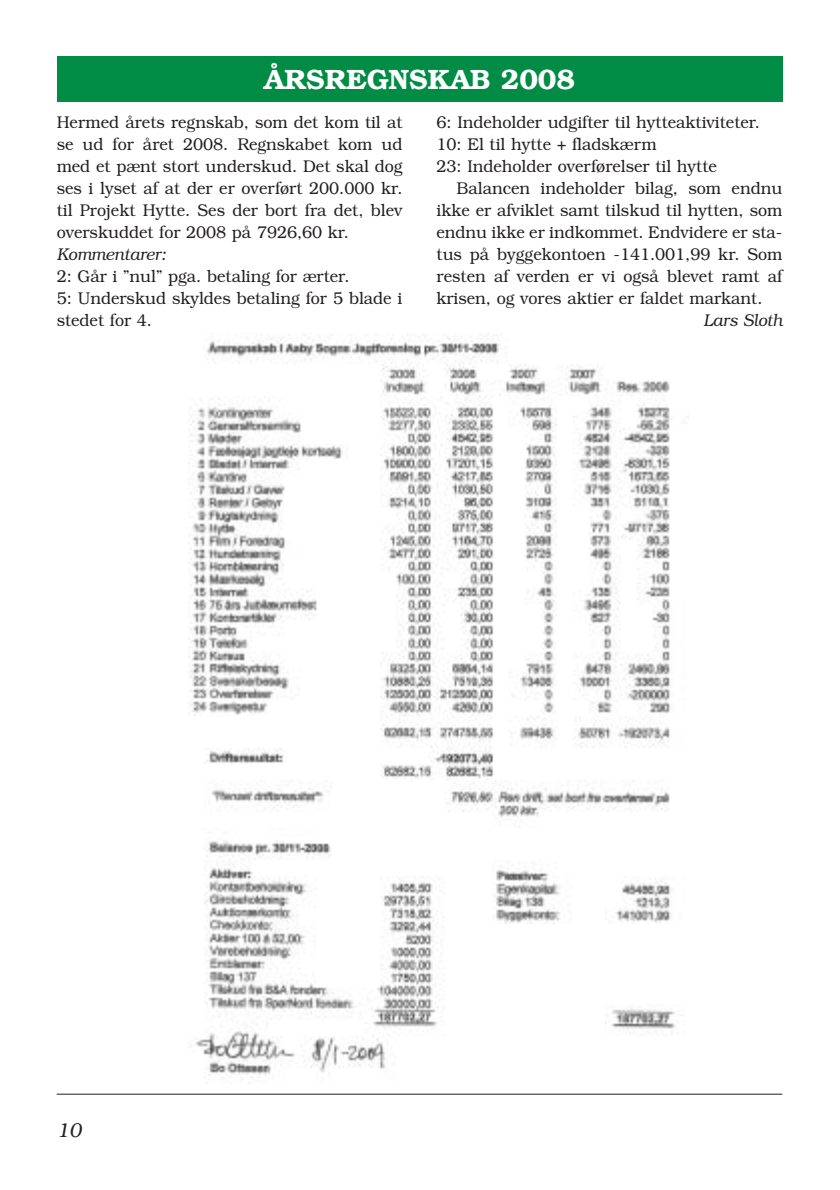
<style>
.page{position:relative;width:840px;height:1190px;background:#fff}
.page>*{position:absolute;margin:0;border:0;box-sizing:border-box;transform-origin:0 0}
.t1{font:600 28px "Bookman";color:#fff}
.t2{font:italic 300 20px "Bookman";color:#231f20}
.t3{font:300 17px/22px "Bookman";color:#231f20;text-align:justify;scale:.95 1}
.t4{font:italic 300 17px "Bookman";color:#231f20;scale:.95 1}
</style>
<div class="page">
<hr style="left:57px;top:1094px;width:725px;height:1px;background:#231f20">
<div style="left:57px;top:57px;width:725px;height:45px;background:#008c44"></div>
<img style="left:189px;top:334px;width:486px;height:750px">
<h1 class="t1" style="left:264px;top:69px;width:312px">ÅRSREGNSKAB 2008</h1>
<p class="t3" style="left:57px;top:113px;width:366px">Hermed årets regnskab, som det kom til at se ud for året 2008. Regnskabet kom ud med et pænt stort underskud. Det skal dog ses i lyset af at der er overført 200.000 kr. til Projekt Hytte. Ses der bort fra det, blev overskuddet for 2008 på 7926,60 kr.</p>
<p class="t4" style="left:57px;top:247px;width:116px">Kommentarer:</p>
<p class="t3" style="left:57px;top:267px;width:366px;text-align:left">2: Går i ”nul” pga. betaling for ærter.<br>5: Underskud skyldes betaling for 5 blade i stedet for 4.</p>
<p class="t3" style="left:437px;top:113px;width:342px;text-align:left">6: Indeholder udgifter til hytteaktiviteter.<br>10: El til hytte + fladskærm<br>23: Indeholder overførelser til hytte</p>
<p class="t3" style="left:437px;top:179px;width:366px;text-indent:20px">Balancen indeholder bilag, som endnu ikke er afviklet samt tilskud til hytten, som endnu ikke er indkommet. Endvidere er sta&shy;tus på byggekontoen -141.001,99 kr. Som resten af verden er vi også blevet ramt af krisen, og vores aktier er faldet markant.</p>
<p class="t4" style="left:703px;top:313px;width:85px">Lars Sloth</p>
<p class="t2" style="left:57px;top:1123px;width:26px">10</p>
</div>
